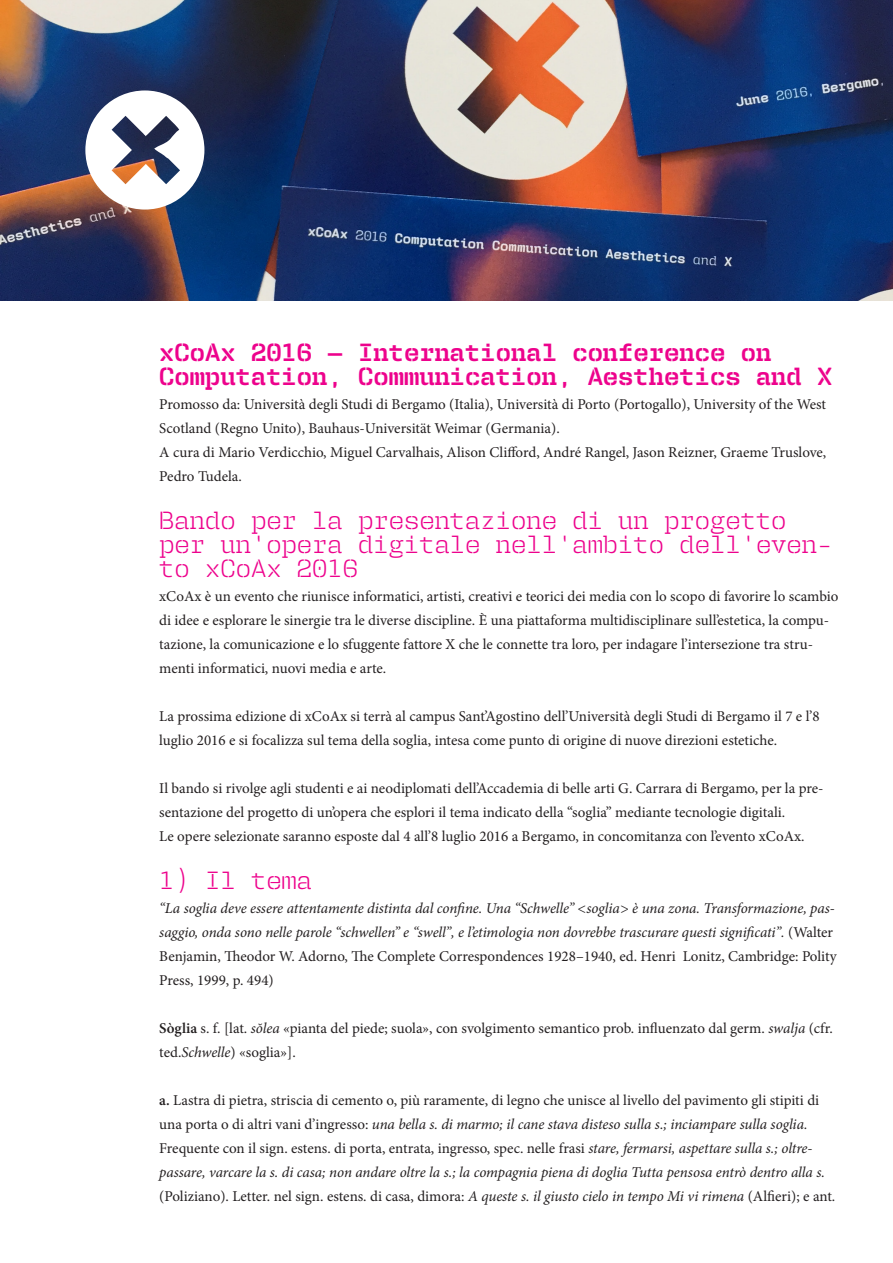
<style>
.page{position:relative;width:893px;height:1263px;background:#fff}
.page>*{position:absolute;margin:0;border:0;box-sizing:border-box;transform-origin:0 0}
.subtit{font:300 25.5px/24px "User Stencil";color:#ed028c}
.tit{font:700 25.5px/24px "User Stencil";color:#ed028c}
.txt{font:15px/24px "Minion Pro";color:#231f20}
.txt-2{font:italic 15px/24px "Minion Pro";letter-spacing:-.005em;color:#231f20}
.s1{font-style:normal}
.s2{font-weight:600}
.s3{font-style:italic}
</style>
<div class="page">
<img style="left:0;top:0;width:893px;height:300px">
<svg style="left:85px;top:90px;width:119px;height:120px"></svg>
<p class="tit" style="left:159px;top:340px;width:675px">xCoAx 2016 — International conference on<br>Computation, Communication, Aesthetics and X</p>
<p class="txt" style="left:159px;top:392px;width:668px">Promosso da: Università degli Studi di Bergamo (Italia), Università di Porto (Portogallo), University of the West<br>Scotland (Regno Unito), Bauhaus-Universität Weimar (Germania).</p>
<p class="txt" style="left:159px;top:440px;width:669px">A cura di Mario Verdicchio, Miguel Carvalhais, Alison Clifford, André Rangel, Jason Reizner, Graeme Truslove,<br>Pedro Tudela.</p>
<p class="subtit" style="left:159px;top:508px;width:675px">Bando per la presentazione di un progetto per un’opera digitale nell’ambito dell’even&shy;to xCoAx 2016</p>
<p class="txt" style="left:159px;top:584px;width:681px">xCoAx è un evento che riunisce informatici, artisti, creativi e teorici dei media con lo scopo di favorire lo scambio di idee e esplorare le sinergie tra le diverse discipline. È una piattaforma multidisciplinare sull’estetica, la compu&shy;tazione, la comunicazione e lo sfuggente fattore X che le connette tra loro, per indagare l’intersezione tra stru&shy;menti informatici, nuovi media e arte.</p>
<p class="txt" style="left:159px;top:704px;width:662px">La prossima edizione di xCoAx si terrà al campus Sant’Agostino dell’Università degli Studi di Bergamo il 7 e l’8 luglio 2016 e si focalizza sul tema della soglia, intesa come punto di origine di nuove direzioni estetiche.</p>
<p class="txt" style="left:159px;top:776px;width:666px">Il bando si rivolge agli studenti e ai neodiplomati dell’Accademia di belle arti G. Carrara di Bergamo, per la pre&shy;sentazione del progetto di un’opera che esplori il tema indicato della “soglia” mediante tecnologie digitali.</p>
<p class="txt" style="left:159px;top:824px;width:647px">Le opere selezionate saranno esposte dal 4 all’8 luglio 2016 a Bergamo, in concomitanza con l’evento xCoAx.</p>
<p class="subtit" style="left:159px;top:868px;width:154px">1) Il tema</p>
<p class="txt-2" style="left:159px;top:896px;width:679px">“La soglia deve essere attentamente distinta dal confine. Una “Schwelle” &lt;soglia&gt; è una zona. Transformazione, pas&shy;saggio, onda sono nelle parole “schwellen” e “swell”, e l’etimologia non dovrebbe trascurare questi significati”. <span class="s1">(Walter Benjamin, Theodor W. Adorno, The Complete Correspondences 1928–1940, ed. Henri Lonitz, Cambridge: Polity Press, 1999, p. 494)</span></p>
<p class="txt" style="left:159px;top:1016px;width:675px"><span class="s2">Sòglia</span> s. f. [lat. <span class="s3">sŏlea</span> «pianta del piede; suola», con svolgimento semantico prob. influenzato dal germ. <span class="s3">swalja</span> (cfr. ted.<span class="s3">Schwelle</span>) «soglia»].</p>
<p class="txt" style="left:159px;top:1088px;width:678px"><span class="s2">a.</span> Lastra di pietra, striscia di cemento o, più raramente, di legno che unisce al livello del pavimento gli stipiti di una porta o di altri vani d’ingresso: <span class="s3">una bella s. di marmo; il cane stava disteso sulla s.; inciampare sulla soglia.<br></span>Frequente con il sign. estens. di porta, entrata, ingresso, spec. nelle frasi <span class="s3">stare, fermarsi, aspettare sulla s.; oltre&shy;passare, varcare la s. di casa; non andare oltre la s.; la compagnia piena di doglia Tutta pensosa entrò dentro alla s. </span>(Poliziano). Letter. nel sign. estens. di casa, dimora: <span class="s3">A queste s. il giusto cielo in tempo Mi vi rimena</span> (Alfieri); e ant.</p>
</div>
